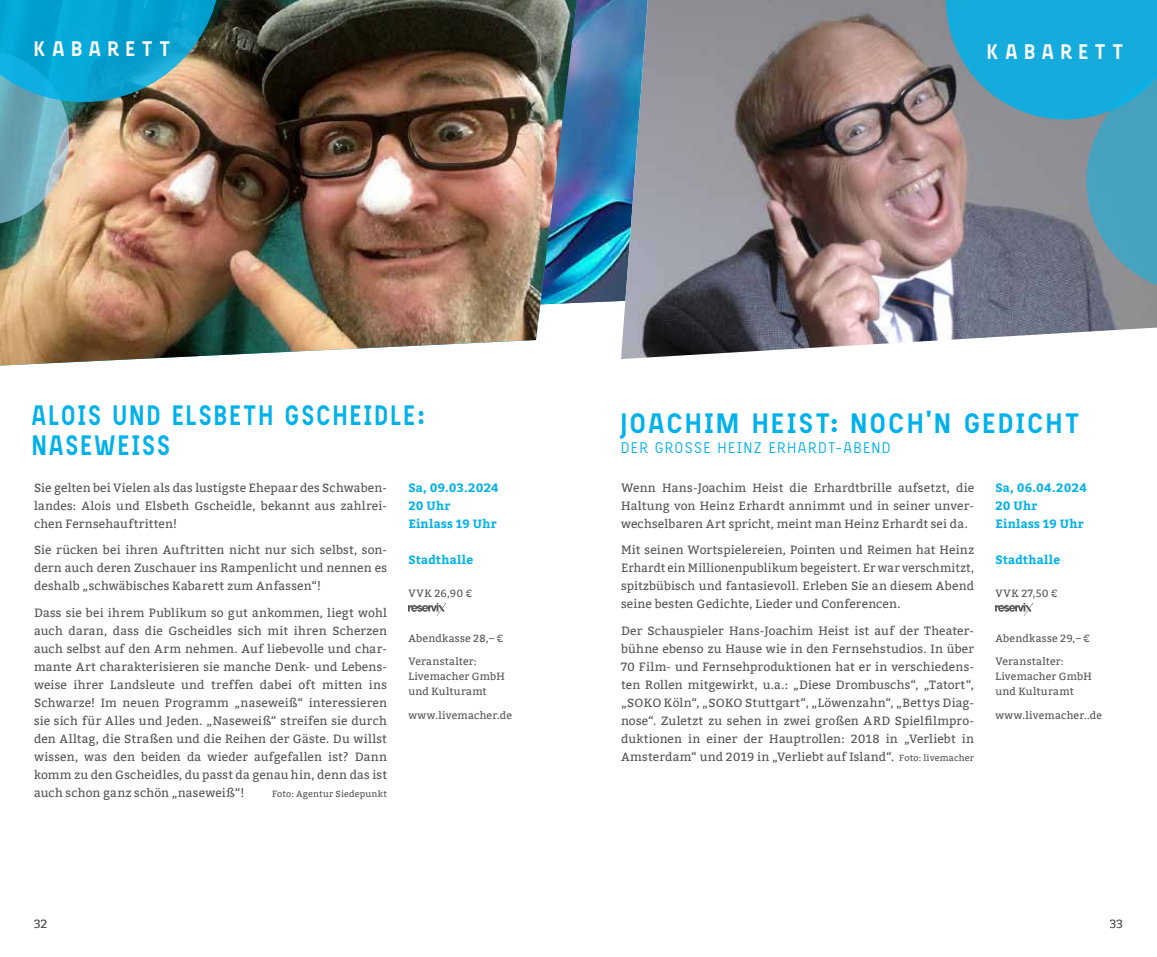
<style>
.page{position:relative;width:1157px;height:957px;background:#fff}
.page>*{position:absolute;margin:0;border:0;box-sizing:border-box;transform-origin:0 0}
.t1{font:700 30px/30px "Beauchef";letter-spacing:.11em;color:#00b1eb;scale:.89 1}
.t2{font:700 30px "Beauchef";letter-spacing:.11em;color:#00b1eb}
.t3{font:700 22.5px "Beauchef";letter-spacing:.32em;color:#fff}
.t4{font:16.5px "Beauchef";letter-spacing:.12em;color:#00b1eb}
.t5{font:12px/18px "Bitter";letter-spacing:.015em;color:#575756;text-align:justify}
.t6{font:700 12px/18px "Bitter";letter-spacing:.02em;color:#00b1eb}
.t7{font:12px "Bitter";color:#4a4a49}
.t8{font:10.5px/15px "Bitter";letter-spacing:.02em;color:#575756}
.t9{font:9px "Bitter";letter-spacing:.02em;color:#575756}
.s1{font-size:9px}
</style>
<div class="page">
<img style="left:577px;top:0;width:44px;height:303px">
<img style="left:0;top:0;width:577px;height:365px">
<img style="left:0;top:0;width:221px;height:225px">
<img style="left:408px;top:603px;width:38px;height:12px">
<img style="left:621px;top:0;width:536px;height:359px">
<img style="left:995px;top:603px;width:38px;height:12px">
<svg style="left:946px;top:0;width:211px;height:293px;background:#5596b0"></svg>
<h2 class="t3" style="left:34px;top:35px;width:137px">KABARETT</h2>
<h2 class="t3" style="left:987px;top:38px;width:137px">KABARETT</h2>
<h1 class="t1" style="left:32px;top:399px;width:441px">ALOIS UND ELSBETH GSCHEIDLE:<br>NASEWEISS</h1>
<p class="t5" style="left:34px;top:479px;width:354px">Sie gelten bei Vielen als das lustigste Ehepaar des Schwaben&shy;landes: Alois und Elsbeth Gscheidle, bekannt aus zahlrei&shy;chen Fernsehauftritten!</p>
<p class="t5" style="left:34px;top:541px;width:354px">Sie rücken bei ihren Auftritten nicht nur sich selbst, son&shy;dern auch deren Zuschauer ins Rampenlicht und nennen es deshalb „schwäbisches Kabarett zum Anfassen“!</p>
<p class="t5" style="left:34px;top:604px;width:354px">Dass sie bei ihrem Publikum so gut ankommen, liegt wohl auch daran, dass die Gscheidles sich mit ihren Scherzen auch selbst auf den Arm nehmen. Auf liebevolle und char&shy;mante Art charakterisieren sie manche Denk- und Lebens&shy;weise ihrer Landsleute und treffen dabei oft mitten ins Schwarze! Im neuen Programm „naseweiß“ interessieren sie sich für Alles und Jeden. „Naseweiß“ streifen sie durch den Alltag, die Straßen und die Reihen der Gäste. Du willst wissen, was den beiden da wieder aufgefallen ist? Dann komm zu den Gscheidles, du passt da genau hin, denn das ist auch schon ganz schön „naseweiß“!</p>
<p class="t9" style="left:272px;top:788px;width:116px">Foto: Agentur Siedepunkt</p>
<p class="t6" style="left:408px;top:478px;width:92px">Sa, 09.03.2024<br>20 Uhr<br>Einlass 19 Uhr</p>
<p class="t6" style="left:408px;top:550px;width:66px">Stadthalle</p>
<p class="t8" style="left:408px;top:585px;width:65px">VVK 26,90 €</p>
<p class="t8" style="left:408px;top:630px;width:96px">Abendkasse 28,– €</p>
<p class="t8" style="left:408px;top:654px;width:98px">Veranstalter:<br>Livemacher GmbH und Kulturamt</p>
<p class="t8" style="left:408px;top:707px;width:105px">www.livemacher.de</p>
<h1 class="t2" style="left:621px;top:404px;width:459px">JOACHIM HEIST: NOCH’N GEDICHT</h1>
<h3 class="t4" style="left:621px;top:437px;width:271px">DER GROSSE HEINZ ERHARDT-ABEND</h3>
<p class="t6" style="left:995px;top:478px;width:93px">Sa, 06.04.2024<br>20 Uhr<br>Einlass 19 Uhr</p>
<p class="t6" style="left:995px;top:550px;width:66px">Stadthalle</p>
<p class="t8" style="left:995px;top:585px;width:64px">VVK 27,50 €</p>
<p class="t8" style="left:995px;top:630px;width:96px">Abendkasse 29,– €</p>
<p class="t8" style="left:995px;top:654px;width:98px">Veranstalter:<br>Livemacher GmbH und Kulturamt</p>
<p class="t8" style="left:995px;top:707px;width:108px">www.livemacher..de</p>
<p class="t5" style="left:621px;top:479px;width:354px">Wenn Hans-Joachim Heist die Erhardtbrille aufsetzt, die Haltung von Heinz Erhardt annimmt und in seiner unver&shy;wechselbaren Art spricht, meint man Heinz Erhardt sei da.</p>
<p class="t5" style="left:621px;top:541px;width:354px">Mit seinen Wortspielereien, Pointen und Reimen hat Heinz Erhardt ein Millionenpublikum begeistert. Er war verschmitzt, spitzbübisch und fantasievoll. Erleben Sie an diesem Abend seine besten Gedichte, Lieder und Conferencen.</p>
<p class="t5" style="left:621px;top:622px;width:354px">Der Schauspieler Hans-Joachim Heist ist auf der Theater&shy;bühne ebenso zu Hause wie in den Fernsehstudios. In über 70 Film- und Fernsehproduktionen hat er in verschiedens&shy;ten Rollen mitgewirkt, u.a.: „Diese Drombuschs“, „Tatort“, „SOKO Köln“, „SOKO Stuttgart“, „Löwenzahn“, „Bettys Diag&shy;nose“. Zuletzt zu sehen in zwei großen ARD Spielfilmpro&shy;duktionen in einer der Hauptrollen: 2018 in „Verliebt in Amsterdam“ und 2019 in „Verliebt auf Island“. <span class="s1">Foto: livemacher</span></p>
<p class="t7" style="left:34px;top:916px;width:15px">32</p>
<p class="t7" style="left:1109px;top:916px;width:15px">33</p>
</div>
